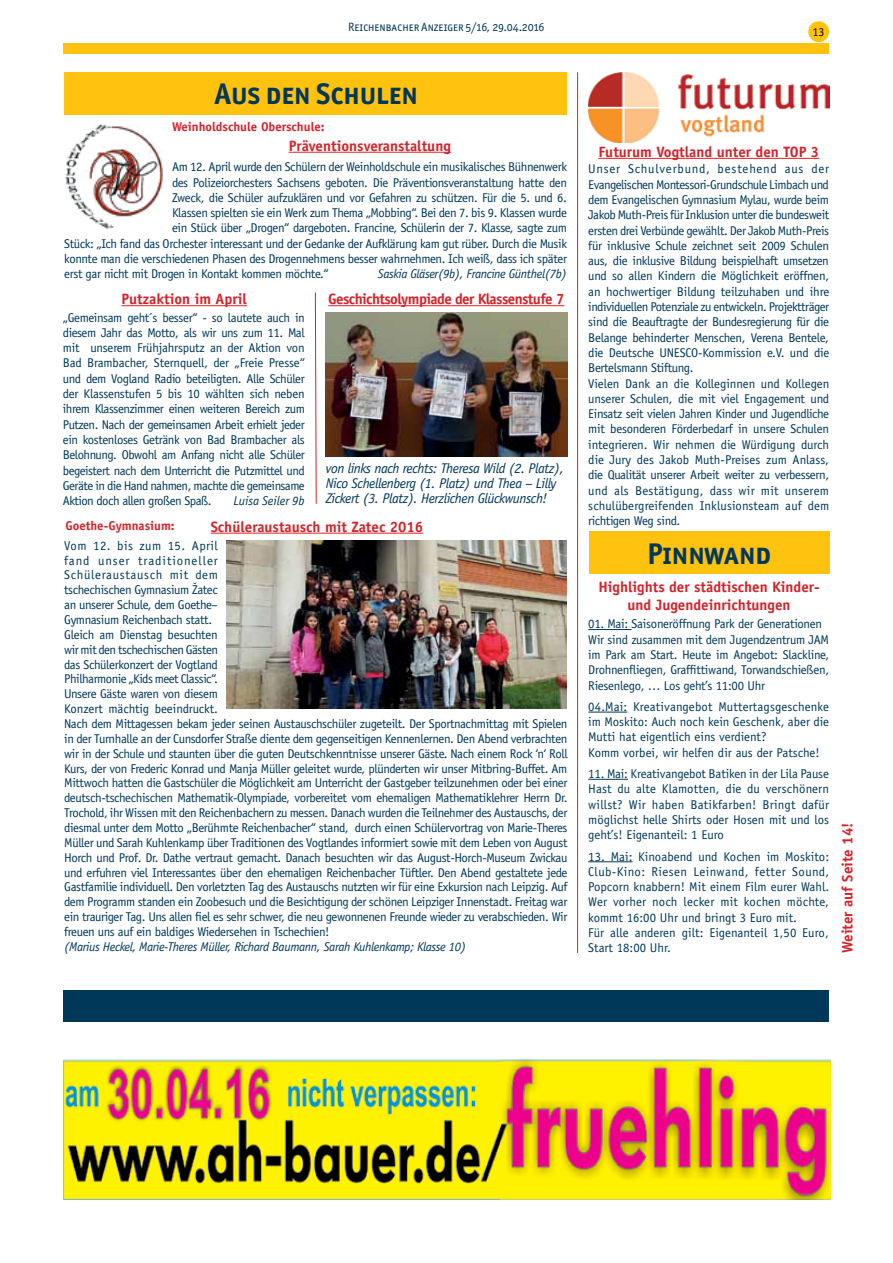
<style>
.page{position:relative;width:893px;height:1263px;background:#fff}
.page>*{position:absolute;margin:0;border:0;box-sizing:border-box;transform-origin:0 0}
.t1{font:30px "Officina San ITC Bold SC";color:#00385a}
.t2{font:700 15px/18px "Officina Sans";color:#d2232a;text-align:center}
.t3{font:700 15px "Officina Sans";letter-spacing:-.04em;color:#d2232a}
.t4{font:italic 14.1px/15px "Officina Sans";letter-spacing:-.03em;color:#00385a}
.t5{font:12.75px/15.3px "Officina Sans";letter-spacing:-.03em;color:#00385a}
.t6{font:12.75px/15.3px "Officina Sans";letter-spacing:.005em;color:#00385a}
.t7{font:12.75px/15.3px "Officina Sans";color:#00385a}
.t8{font:italic 12.75px "Officina Sans";letter-spacing:-.03em;color:#00385a}
.t9{font:700 12.75px "Officina Sans";color:#d2232a}
.t10{font:italic 12.75px "Officina Sans";color:#00385a}
.t11{font:12px "Officina San ITC Book SC";color:#00385a}
.t12{font:12px "Officina Sans";color:#000}
</style>
<div class="page">
<div style="left:809px;top:22px;width:19px;height:19px;background:#ffc20e;border-radius:50%"></div>
<div style="left:808px;top:21px;width:21px;height:21px;border:2px solid #ffc20e;border-radius:50%"></div>
<div style="left:64px;top:44px;width:765px;height:10px;background:#ffc20e"></div>
<div style="left:64px;top:72px;width:503px;height:43px;background:#ffc20e"></div>
<hr style="left:289px;top:152px;width:162px;height:1px;background:#ed1f24">
<img style="left:65px;top:124px;width:99px;height:106px">
<img style="left:326px;top:312px;width:242px;height:144px">
<img style="left:226px;top:540px;width:341px;height:169px">
<hr style="left:121px;top:305px;width:126px;height:1px;background:#ed1f24">
<hr style="left:328px;top:305px;width:236px;height:1px;background:#ed1f24">
<svg style="left:315px;top:292px;width:2px;height:212px"></svg>
<hr style="left:211px;top:533px;width:212px;height:1px;background:#ed1f24">
<hr style="left:577px;top:72px;width:1px;height:881px;background:#d2232a">
<img style="left:588px;top:72px;width:241px;height:70px">
<hr style="left:598px;top:158px;width:221px;height:1px;background:#ed1f24">
<div style="left:589px;top:532px;width:241px;height:42px;background:#ffc20e"></div>
<hr style="left:588px;top:629px;width:44px;height:1px;background:#00385a">
<hr style="left:588px;top:712px;width:39px;height:1px;background:#00385a">
<hr style="left:588px;top:779px;width:40px;height:1px;background:#00385a">
<hr style="left:588px;top:861px;width:44px;height:1px;background:#00385a">
<img style="left:64px;top:1059px;width:767px;height:140px">
<div style="left:64px;top:990px;width:765px;height:32px;background:#00385a"></div>
<p class="t11" style="left:348px;top:20px;width:198px">Reichenbacher Anzeiger 5/16, 29.04.2016</p>
<p class="t12" style="left:812px;top:25px;width:13px">13</p>
<h1 class="t1" style="left:214px;top:76px;width:205px">Aus den Schulen</h1>
<p class="t9" style="left:172px;top:119px;width:154px">Weinholdschule Oberschule:</p>
<p class="t2" style="left:289px;top:136px;width:164px">Präventionsveranstaltung</p>
<p class="t5" style="left:172px;top:159px;width:396px">Am 12. April wurde den Schülern der Weinholdschule ein musikalisches Bühnenwerk</p>
<p class="t5" style="left:172px;top:175px;width:396px">des Polizeiorchesters Sachsens geboten. Die Präventionsveranstaltung hatte den</p>
<p class="t5" style="left:172px;top:190px;width:396px">Zweck, die Schüler aufzuklären und vor Gefahren zu schützen. Für die 5. und 6.</p>
<p class="t5" style="left:172px;top:205px;width:396px">Klassen spielten sie ein Werk zum Thema „Mobbing“. Bei den 7. bis 9. Klassen wurde</p>
<p class="t5" style="left:172px;top:220px;width:396px">ein Stück über „Drogen“ dargeboten. Francine, Schülerin der 7. Klasse, sagte zum</p>
<p class="t5" style="left:64px;top:236px;width:504px">Stück: „Ich fand das Orchester interessant und der Gedanke der Aufklärung kam gut rüber. Durch die Musik</p>
<p class="t5" style="left:64px;top:251px;width:504px">konnte man die verschiedenen Phasen des Drogennehmens besser wahrnehmen. Ich weiß, dass ich später</p>
<p class="t5" style="left:64px;top:266px;width:266px">erst gar nicht mit Drogen in Kontakt kommen möchte.“</p>
<p class="t8" style="left:378px;top:267px;width:191px">Saskia Gläser(9b), Francine Günthel(7b)</p>
<p class="t5" style="left:63px;top:310px;width:244px;text-align:justify">„Gemeinsam geht´s besser“ - so lautete auch in diesem Jahr das Motto, als wir uns zum 11. Mal mit unserem Frühjahrsputz an der Aktion von Bad Brambacher, Sternquell, der „Freie Presse“ und dem Vogland Radio beteiligten. Alle Schüler der Klassenstufen 5 bis 10 wählten sich neben ihrem Klassenzimmer einen weiteren Bereich zum Putzen. Nach der gemeinsamen Arbeit erhielt jeder ein kostenloses Getränk von Bad Brambacher als Belohnung. Obwohl am Anfang nicht alle Schüler begeistert nach dem Unterricht die Putzmittel und Geräte in die Hand nahmen, machte die gemeinsame Aktion doch allen großen Spaß.</p>
<p class="t2" style="left:121px;top:290px;width:127px">Putzaktion im April</p>
<p class="t3" style="left:328px;top:290px;width:238px">Geschichtsolympiade der Klassenstufe 7</p>
<p class="t4" style="left:326px;top:461px;width:240px">von links nach rechts: Theresa Wild (2. Platz),<br>Nico Schellenberg (1. Platz) und Thea – Lilly<br>Zickert (3. Platz). Herzlichen Glückwunsch!</p>
<p class="t10" style="left:233px;top:493px;width:73px">Luisa Seiler 9b</p>
<p class="t9" style="left:65px;top:518px;width:111px">Goethe-Gymnasium:</p>
<p class="t2" style="left:211px;top:517px;width:214px">Schüleraustausch mit Zatec 2016</p>
<p class="t5" style="left:64px;top:538px;width:505px;line-height:14.9px">Vom 12. bis zum 15. April<br>fand unser traditioneller<br>Schüleraustausch mit dem<br>tschechischen Gymnasium Žatec<br>an unserer Schule, dem Goethe–<br>Gymnasium Reichenbach statt.<br>Gleich am Dienstag besuchten<br>wir mit den tschechischen Gästen<br>das Schülerkonzert der Vogtland<br>Philharmonie „Kids meet Classic“.<br>Unsere Gäste waren von diesem<br>Konzert mächtig beeindruckt.<br>Nach dem Mittagessen bekam jeder seinen Austauschschüler zugeteilt. Der Sportnachmittag mit Spielen in der Turnhalle an der Cunsdorfer Straße diente dem gegenseitigen Kennenlernen. Den Abend verbrachten wir in der Schule und staunten über die guten Deutschkenntnisse unserer Gäste. Nach einem Rock ‘n‘ Roll Kurs, der von Frederic Konrad und Manja Müller geleitet wurde, plünderten wir unser Mitbring-Buffet. Am Mittwoch hatten die Gastschüler die Möglichkeit am Unterricht der Gastgeber teilzunehmen oder bei einer deutsch-tschechischen Mathematik-Olympiade, vorbereitet vom ehemaligen Mathematiklehrer Herrn Dr.<br>Trochold, ihr Wissen mit den Reichenbachern zu messen. Danach wurden die Teilnehmer des Austauschs, der diesmal unter dem Motto „Berühmte Reichenbacher“ stand, durch einen Schülervortrag von Marie-Theres Müller und Sarah Kuhlenkamp über Traditionen des Vogtlandes informiert sowie mit dem Leben von August Horch und Prof. Dr. Dathe vertraut gemacht. Danach besuchten wir das August-Horch-Museum Zwickau und erfuhren viel Interessantes über den ehemaligen Reichenbacher Tüftler. Den Abend gestaltete jede Gastfamilie individuell. Den vorletzten Tag des Austauschs nutzten wir für eine Exkursion nach Leipzig. Auf dem Programm standen ein Zoobesuch und die Besichtigung der schönen Leipziger Innenstadt. Freitag war ein trauriger Tag. Uns allen fiel es sehr schwer, die neu gewonnenen Freunde wieder zu verabschieden. Wir freuen uns auf ein baldiges Wiedersehen in Tschechien!</p>
<p class="t8" style="left:64px;top:939px;width:404px">(Marius Heckel, Marie-Theres Müller, Richard Baumann, Sarah Kuhlenkamp; Klasse 10)</p>
<p class="t2" style="left:598px;top:143px;width:222px">Futurum Vogtland unter den TOP 3</p>
<p class="t5" style="left:588px;top:161px;width:242px">Unser Schulverbund, bestehend aus der Evangelischen Montessori-Grundschule Limbach und dem Evangelischen Gymnasium Mylau, wurde beim Jakob Muth-Preis für Inklusion unter die bundesweit ersten drei Verbünde gewählt. Der Jakob Muth-Preis für inklusive Schule zeichnet seit 2009 Schulen aus, die inklusive Bildung beispielhaft umsetzen und so allen Kindern die Möglichkeit eröffnen, an hochwertiger Bildung teilzuhaben und ihre individuellen Potenziale zu entwickeln. Projektträger sind die Beauftragte der Bundesregierung für die Belange behinderter Menschen, Verena Bentele, die Deutsche UNESCO-Kommission e.V. und die Bertelsmann Stiftung.<br>Vielen Dank an die Kolleginnen und Kollegen unserer Schulen, die mit viel Engagement und Einsatz seit vielen Jahren Kinder und Jugendliche mit besonderen Förderbedarf in unsere Schulen integrieren. Wir nehmen die Würdigung durch die Jury des Jakob Muth-Preises zum Anlass, die Qualität unserer Arbeit weiter zu verbessern, und als Bestätigung, dass wir mit unserem schulübergreifenden Inklusionsteam auf dem richtigen Weg sind.</p>
<h1 class="t1" style="left:647px;top:535px;width:126px">Pinnwand</h1>
<p class="t2" style="left:598px;top:578px;width:223px">Highlights der städtischen Kinder&shy;und Jugendeinrichtungen</p>
<p class="t5" style="left:588px;top:616px;width:242px">01. Mai: Saisoneröffnung Park der Generationen Wir sind zusammen mit dem Jugendzentrum JAM im Park am Start. Heute im Angebot: Slackline, Drohnenfliegen, Graffittiwand, Torwandschießen, Riesenlego, … Los geht’s 11:00 Uhr</p>
<p class="t7" style="left:588px;top:699px;width:242px">04.Mai: Kreativangebot Muttertagsgeschenke im Moskito: Auch noch kein Geschenk, aber die Mutti hat eigentlich eins verdient?<br>Komm vorbei, wir helfen dir aus der Patsche!</p>
<p class="t5" style="left:588px;top:766px;width:242px;text-align:justify">11. Mai: Kreativangebot Batiken in der Lila Pause Hast du alte Klamotten, die du verschönern willst? Wir haben Batikfarben! Bringt dafür möglichst helle Shirts oder Hosen mit und los geht’s! Eigenanteil: 1 Euro</p>
<p class="t6" style="left:588px;top:848px;width:242px">13. Mai: Kinoabend und Kochen im Moskito:<br>Club-Kino: Riesen Leinwand, fetter Sound, Popcorn knabbern! Mit einem Film eurer Wahl.<br>Wer vorher noch lecker mit kochen möchte, kommt 16:00 Uhr und bringt 3 Euro mit.<br>Für alle anderen gilt: Eigenanteil 1,50 Euro, Start 18:00 Uhr.</p>
<p class="t2" style="left:838px;top:953px;width:132px;rotate:-90deg">Weiter auf Seite 14!</p>
</div>
